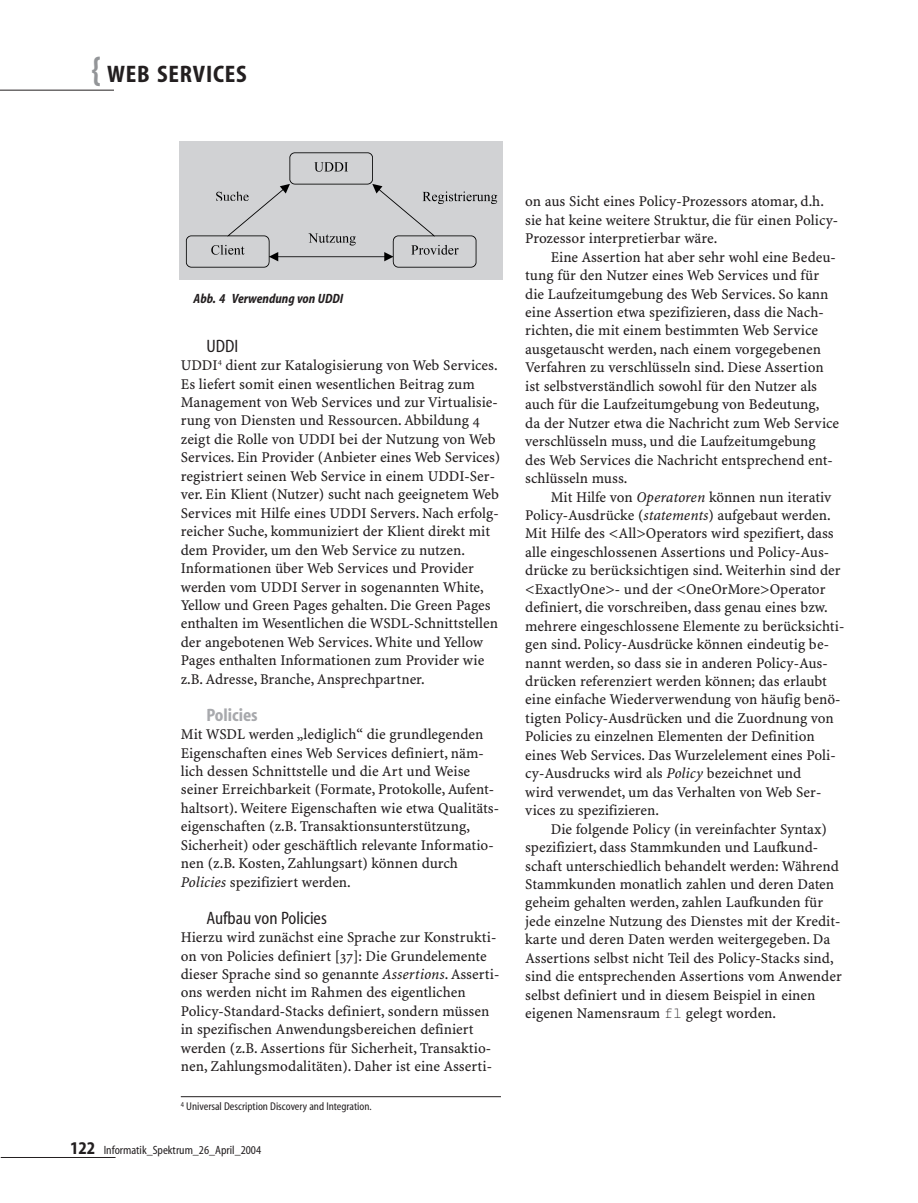
<style>
.page{position:relative;width:918px;height:1203px;background:#fff}
.page>*{position:absolute;margin:0;border:0;box-sizing:border-box;transform-origin:0 0}
.t1{font:24px "Myriad MM 700 400";letter-spacing:.035em;color:#231f20}
.t2{font:18px "Myriad MM 400 400";color:#231f20}
.t3{font:18px "Myriad MM 700 400";color:#a8a9ad}
.t4{font:15px/18.5px "S Minion Plus";color:#231f20}
.t5{font:13.5px "Myriad MM It 700 400";color:#231f20}
.t6{font:12px "Myriad MM 400 400";color:#231f20}
.t7{font:11.25px "Myriad MM 400 400";color:#231f20}
.s1{font-style:italic}
.s2{font-family:"Myriad MM 700 400";font-size:18px}
.s3{font-family:"Courier"}
</style>
<div class="page">
<hr style="left:0;top:90px;width:114px;height:1px;background:#231f20">
<hr style="left:1px;top:1157px;width:115px;height:1px;background:#231f20">
<hr style="left:181px;top:1096px;width:320px;height:1px;background:#231f20">
<div style="left:179px;top:141px;width:323px;height:138px;background:#d1d2d4"></div>
<img style="left:185px;top:152px;width:313px;height:116px">
<h1 class="t1" style="left:107px;top:66px;width:141px">WEB SERVICES</h1>
<p class="t5" style="left:194px;top:293px;width:151px">Abb. 4 Verwendung von UDDI</p>
<p class="t2" style="left:206px;top:339px;width:33px">UDDI</p>
<p class="t4" style="left:181px;top:357px;width:321px">UDDI<sup>4</sup> dient zur Katalogisierung von Web Services.<br>Es liefert somit einen wesentlichen Beitrag zum Management von Web Services und zur Virtualisie&shy;rung von Diensten und Ressourcen. Abbildung 4 zeigt die Rolle von UDDI bei der Nutzung von Web Services. Ein Provider (Anbieter eines Web Services) registriert seinen Web Service in einem UDDI-Ser&shy;ver. Ein Klient (Nutzer) sucht nach geeignetem Web Services mit Hilfe eines UDDI Servers. Nach erfolg&shy;reicher Suche, kommuniziert der Klient direkt mit dem Provider, um den Web Service zu nutzen.<br>Informationen über Web Services und Provider werden vom UDDI Server in sogenannten White, Yellow und Green Pages gehalten. Die Green Pages enthalten im Wesentlichen die WSDL-Schnittstellen der angebotenen Web Services. White und Yellow Pages enthalten Informationen zum Provider wie z.B. Adresse, Branche, Ansprechpartner.</p>
<p class="t3" style="left:206px;top:708px;width:53px">Policies</p>
<p class="t4" style="left:181px;top:726px;width:320px">Mit WSDL werden „lediglich“ die grundlegenden Eigenschaften eines Web Services definiert, näm&shy;lich dessen Schnittstelle und die Art und Weise seiner Erreichbarkeit (Formate, Protokolle, Aufent&shy;haltsort). Weitere Eigenschaften wie etwa Qualitäts&shy;eigenschaften (z.B. Transaktionsunterstützung, Sicherheit) oder geschäftlich relevante Informatio&shy;nen (z.B. Kosten, Zahlungsart) können durch <span class="s1">Policies</span> spezifiziert werden.</p>
<p class="t2" style="left:206px;top:911px;width:122px">Aufbau von Policies</p>
<p class="t4" style="left:181px;top:929px;width:320px">Hierzu wird zunächst eine Sprache zur Konstrukti&shy;on von Policies definiert [37]: Die Grundelemente dieser Sprache sind so genannte <span class="s1">Assertions</span>. Asserti&shy;ons werden nicht im Rahmen des eigentlichen Policy-Standard-Stacks definiert, sondern müssen in spezifischen Anwendungsbereichen definiert werden (z.B. Assertions für Sicherheit, Transaktio&shy;nen, Zahlungsmodalitäten). Daher ist eine Asserti-</p>
<p class="t7" style="left:181px;top:1103px;width:192px"><sup>4</sup> Universal Description Discovery and Integration.</p>
<p class="t6" style="left:70px;top:1146px;width:193px"><span class="s2">122</span> Informatik_Spektrum_26_April_2004</p>
<p class="t4" style="left:525px;top:193px;width:314px">on aus Sicht eines Policy-Prozessors atomar, d.h. sie hat keine weitere Struktur, die für einen Policy-<br>Prozessor interpretierbar wäre.</p>
<p class="t4" style="left:525px;top:249px;width:315px;text-indent:26px">Eine Assertion hat aber sehr wohl eine Bedeu&shy;tung für den Nutzer eines Web Services und für die Laufzeitumgebung des Web Services. So kann eine Assertion etwa spezifizieren, dass die Nach&shy;richten, die mit einem bestimmten Web Service ausgetauscht werden, nach einem vorgegebenen Verfahren zu verschlüsseln sind. Diese Assertion ist selbstverständlich sowohl für den Nutzer als auch für die Laufzeitumgebung von Bedeutung,<br>da der Nutzer etwa die Nachricht zum Web Service verschlüsseln muss, und die Laufzeitumgebung des Web Services die Nachricht entsprechend ent&shy;schlüsseln muss.</p>
<p class="t4" style="left:525px;top:489px;width:321px;text-indent:26px">Mit Hilfe von <span class="s1">Operatoren</span> können nun iterativ Policy-Ausdrücke (<span class="s1">statements</span>) aufgebaut werden.<br>Mit Hilfe des &lt;All&gt;Operators wird spezifiert, dass alle eingeschlossenen Assertions und Policy-Aus&shy;drücke zu berücksichtigen sind. Weiterhin sind der &lt;ExactlyOne&gt;- und der &lt;OneOrMore&gt;Operator definiert, die vorschreiben, dass genau eines bzw. mehrere eingeschlossene Elemente zu berücksichti&shy;gen sind. Policy-Ausdrücke können eindeutig be&shy;nannt werden, so dass sie in anderen Policy-Aus&shy;drücken referenziert werden können; das erlaubt eine einfache Wiederverwendung von häufig benö&shy;tigten Policy-Ausdrücken und die Zuordnung von Policies zu einzelnen Elementen der Definition eines Web Services. Das Wurzelelement eines Poli&shy;cy-Ausdrucks wird als <span class="s1">Policy</span> bezeichnet und<br>wird verwendet, um das Verhalten von Web Ser&shy;vices zu spezifizieren.</p>
<p class="t4" style="left:525px;top:821px;width:318px;text-indent:26px">Die folgende Policy (in vereinfachter Syntax) spezifiziert, dass Stammkunden und Laufkund&shy;schaft unterschiedlich behandelt werden: Während Stammkunden monatlich zahlen und deren Daten geheim gehalten werden, zahlen Laufkunden für jede einzelne Nutzung des Dienstes mit der Kredit&shy;karte und deren Daten werden weitergegeben. Da Assertions selbst nicht Teil des Policy-Stacks sind, sind die entsprechenden Assertions vom Anwender selbst definiert und in diesem Beispiel in einen eigenen Namensraum <span class="s3">fl</span> gelegt worden.</p>
</div>
